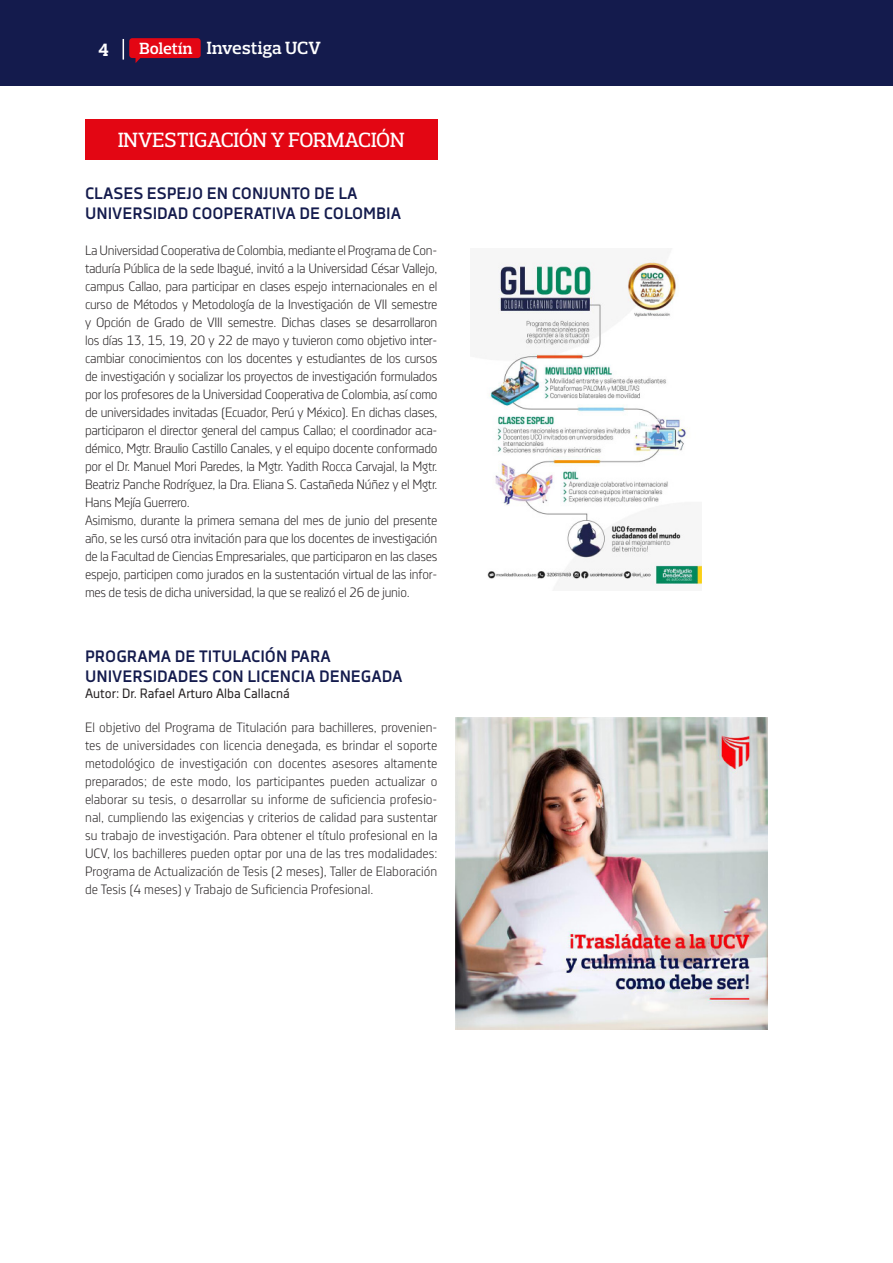
<style>
.page{position:relative;width:893px;height:1263px;background:#fff}
.page>*{position:absolute;margin:0;border:0;box-sizing:border-box;transform-origin:0 0}
.SUBTITULOS{font:500 21px "Prelo Slab";color:#fff}
.t1{font:600 18px "Prelo Slab";color:#fff}
.t2{font:700 18px "Prelo Slab";color:#fff}
.DATOS{font:700 16.5px/19.8px "Decima Nova Pro";color:#141b4d}
.DATOS-2{font:13.5px/18px "Decima Nova Pro Lt";letter-spacing:-.02em;color:#231f20;text-align:justify}
.DATOS-3{font:13.5px "Decima Nova Pro";color:#231f20}
.s1{font-size:16.5px}
</style>
<div class="page">
<div style="left:0;top:0;width:893px;height:85px;background:#141b4d"></div>
<svg style="left:123px;top:38px;width:78px;height:25px"></svg>
<div style="left:85px;top:119px;width:352px;height:40px;background:#e30613"></div>
<img style="left:487px;top:252px;width:215px;height:337px">
<img style="left:455px;top:717px;width:312px;height:312px">
<h2 class="t2" style="left:99px;top:39px;width:12px">4</h2>
<h2 class="t1" style="left:139px;top:37px;width:183px"><span class="s1">Boletín</span> Investiga UCV</h2>
<p class="SUBTITULOS" style="left:118px;top:127px;width:288px">INVESTIGACIÓN Y FORMACIÓN</p>
<p class="DATOS" style="left:85px;top:185px;width:318px">CLASES ESPEJO EN CONJUNTO DE LA<br>UNIVERSIDAD COOPERATIVA DE COLOMBIA</p>
<p class="DATOS-2" style="left:85px;top:242px;width:354px">La Universidad Cooperativa de Colombia, mediante el Programa de Con&shy;taduría Pública de la sede Ibagué, invitó a la Universidad César Vallejo, campus Callao, para participar en clases espejo internacionales en el curso de Métodos y Metodología de la Investigación de VII semestre y Opción de Grado de VIII semestre. Dichas clases se desarrollaron los días 13, 15, 19, 20 y 22 de mayo y tuvieron como objetivo inter&shy;cambiar conocimientos con los docentes y estudiantes de los cursos de investigación y socializar los proyectos de investigación formulados por los profesores de la Universidad Cooperativa de Colombia, así como de universidades invitadas (Ecuador, Perú y México). En dichas clases, participaron el director general del campus Callao; el coordinador aca&shy;démico, Mgtr. Braulio Castillo Canales, y el equipo docente conformado por el Dr. Manuel Mori Paredes, la Mgtr. Yadith Rocca Carvajal, la Mgtr.<br>Beatriz Panche Rodríguez, la Dra. Eliana S. Castañeda Núñez y el Mgtr.<br>Hans Mejía Guerrero.</p>
<p class="DATOS-2" style="left:85px;top:512px;width:354px">Asimismo, durante la primera semana del mes de junio del presente año, se les cursó otra invitación para que los docentes de investigación de la Facultad de Ciencias Empresariales, que participaron en las clases espejo, participen como jurados en la sustentación virtual de las infor&shy;mes de tesis de dicha universidad, la que se realizó el 26 de junio.</p>
<p class="DATOS" style="left:85px;top:647px;width:319px">PROGRAMA DE TITULACIÓN PARA<br>UNIVERSIDADES CON LICENCIA DENEGADA</p>
<p class="DATOS-3" style="left:85px;top:686px;width:206px">Autor: Dr. Rafael Arturo Alba Callacná</p>
<p class="DATOS-2" style="left:85px;top:718px;width:354px">El objetivo del Programa de Titulación para bachilleres, provenien&shy;tes de universidades con licencia denegada, es brindar el soporte metodológico de investigación con docentes asesores altamente preparados; de este modo, los participantes pueden actualizar o elaborar su tesis, o desarrollar su informe de suficiencia profesio&shy;nal, cumpliendo las exigencias y criterios de calidad para sustentar su trabajo de investigación. Para obtener el título profesional en la UCV, los bachilleres pueden optar por una de las tres modalidades:<br>Programa de Actualización de Tesis (2 meses), Taller de Elaboración de Tesis (4 meses) y Trabajo de Suficiencia Profesional.</p>
</div>
